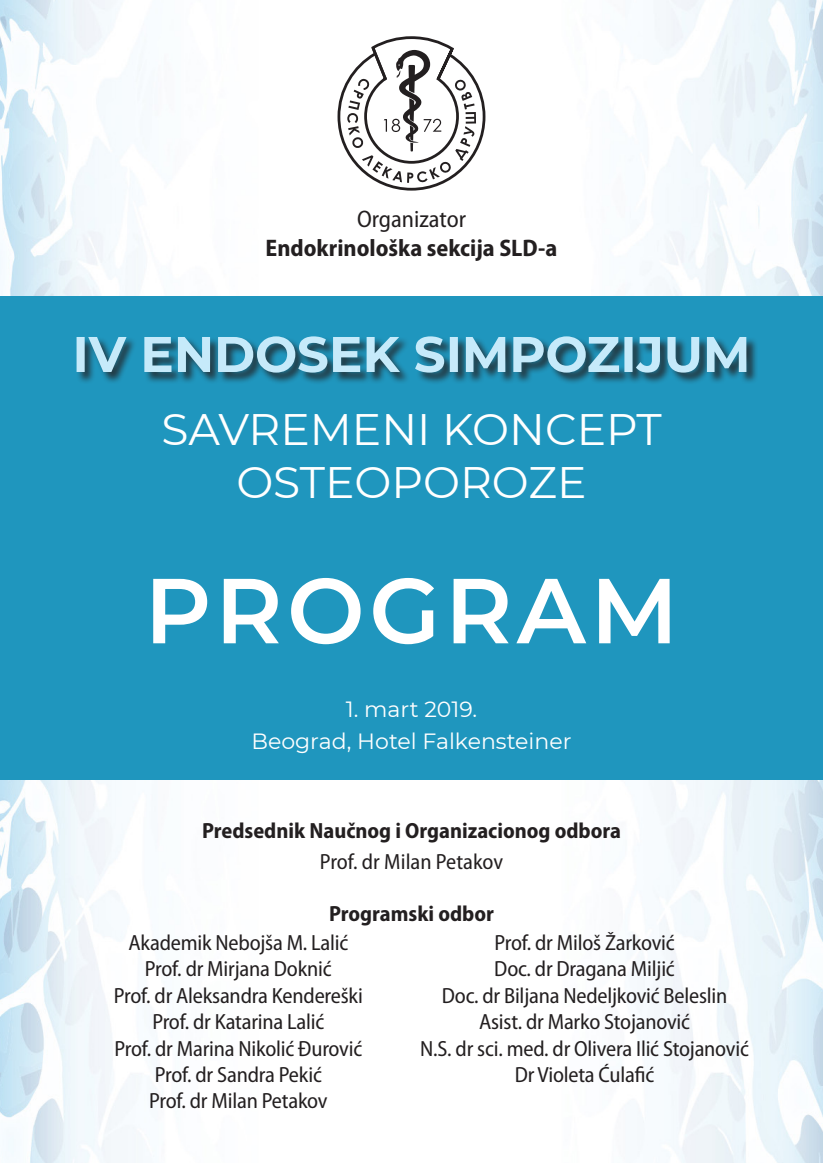
<style>
.page{position:relative;width:823px;height:1163px;background:#fff}
.page>*{position:absolute;margin:0;border:0;box-sizing:border-box;transform-origin:0 0}
.t1{font:600 92px "Montserrat";letter-spacing:.05em;color:#fff}
.t2{font:44px/52.8px "Montserrat";color:#fff;text-align:center}
.t3{font:700 semi-condensed 24px "Myriad Pro";color:#231f20}
.t4{font:semi-condensed 24px "Myriad Pro";color:#231f20}
.t5{font:semi-condensed 22px/26.4px "Myriad Pro";letter-spacing:-.01em;color:#231f20;text-align:center}
.t6{font:700 semi-condensed 22px "Myriad Pro";color:#231f20}
.t7{font:22px/32px "Montserrat";color:#fff;text-align:center}
</style>
<div class="page">
<img style="left:0;top:0;width:822px;height:1162px">
<div style="left:0;top:296px;width:822px;height:484px;background:#1f96be"></div>
<div style="left:326px;top:28px;width:170px;height:170px;background:#fff;border-radius:50%"></div>
<svg style="left:336px;top:35px;width:150px;height:157px"></svg>
<div style="left:76px;top:336px;width:681px;height:49px;background:#231f20;opacity:.75"></div>
<svg style="left:76px;top:336px;width:670px;height:36px"></svg>
<p class="t4" style="left:357px;top:206px;width:110px">Organizator</p>
<p class="t3" style="left:265px;top:234px;width:293px">Endokrinološka sekcija SLD-a</p>
<h2 class="t2" style="left:161px;top:401px;width:501px">SAVREMENI KONCEPT<br>OSTEOPOROZE</h2>
<h1 class="t1" style="left:144px;top:545px;width:535px">PROGRAM</h1>
<p class="t7" style="left:251px;top:692px;width:321px">1. mart 2019.<br>Beograd, Hotel Falkensteiner</p>
<p class="t6" style="left:202px;top:818px;width:420px">Predsednik Naučnog i Organizacionog odbora</p>
<p class="t5" style="left:320px;top:848px;width:184px">Prof. dr Milan Petakov</p>
<p class="t6" style="left:329px;top:901px;width:166px">Programski odbor</p>
<p class="t5" style="left:114px;top:929px;width:250px">Akademik Nebojša M. Lalić<br>Prof. dr Mirjana Doknić<br>Prof. dr Aleksandra Kendereški<br>Prof. dr Katarina Lalić<br>Prof. dr Marina Nikolić Đurović<br>Prof. dr Sandra Pekić<br>Prof. dr Milan Petakov</p>
<p class="t5" style="left:420px;top:929px;width:330px">Prof. dr Miloš Žarković<br>Doc. dr Dragana Miljić<br>Doc. dr Biljana Nedeljković Beleslin<br>Asist. dr Marko Stojanović<br>N.S. dr sci. med. dr Olivera Ilić Stojanović<br>Dr Violeta Ćulafić</p>
</div>
